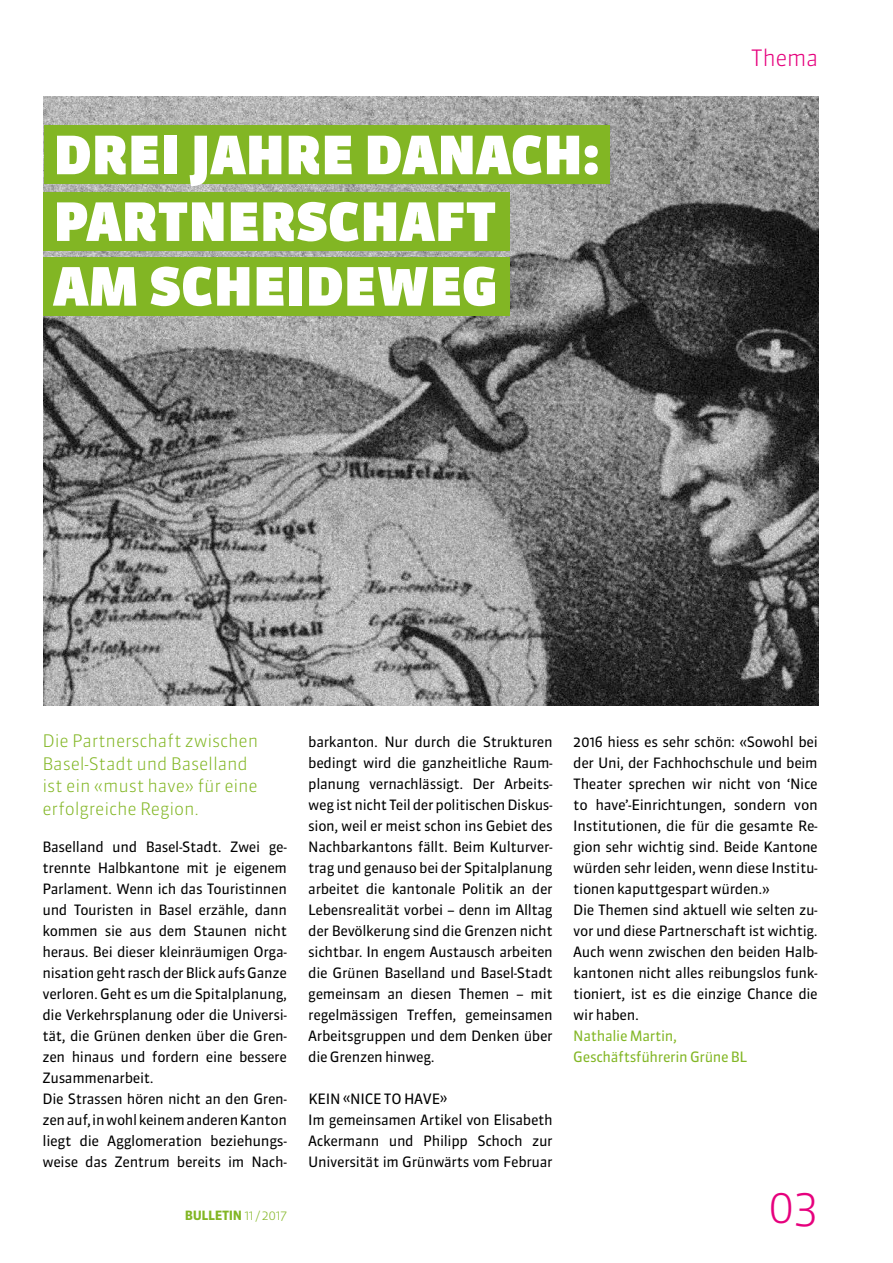
<style>
.page{position:relative;width:893px;height:1263px;background:#fff}
.page>*{position:absolute;margin:0;border:0;box-sizing:border-box;transform-origin:0 0}
.t1{font:900 52.65px "Sanuk OT";letter-spacing:.01em;color:#fff}
.t2{font:300 45px "Sanuk OT";color:#e6007d}
.t3{font:300 22.5px "Sanuk OT";letter-spacing:-.025em;color:#e6007d}
.t4{font:300 17.25px/22.5px "Sanuk OT";letter-spacing:-.01em;color:#82b624}
.t5{font:14.25px/21px "Sanuk OT";letter-spacing:-.025em;color:#000}
.t6{font:14.25px/21px "Sanuk OT";letter-spacing:-.025em;color:#82b624}
.t7{font:700 12.75px "Sanuk OT";letter-spacing:-.025em;color:#82b624}
.s1{font-weight:300}
</style>
<div class="page">
<img style="left:44px;top:96px;width:775px;height:609px">
<div style="left:44px;top:126px;width:565px;height:58px;background:#82b624"></div>
<div style="left:44px;top:257px;width:466px;height:58px;background:#82b624"></div>
<div style="left:44px;top:193px;width:466px;height:58px;background:#82b624"></div>
<h1 class="t1" style="left:54px;top:122px;width:547px">DREI JAHRE DANACH:</h1>
<h1 class="t1" style="left:54px;top:189px;width:444px">PARTNERSCHAFT</h1>
<h1 class="t1" style="left:54px;top:254px;width:446px">AM SCHEIDEWEG</h1>
<h3 class="t3" style="left:751px;top:44px;width:69px">Thema</h3>
<p class="t4" style="left:43px;top:730px;width:217px">Die Partnerschaft zwischen<br>Basel-Stadt und Baselland ist ein «must have» für eine erfolgreiche Region.</p>
<p class="t5" style="left:43px;top:836px;width:246px">Baselland und Basel-Stadt. Zwei ge&shy;trennte Halbkantone mit je eigenem Parlament. Wenn ich das Touristinnen und Touristen in Basel erzähle, dann kommen sie aus dem Staunen nicht heraus. Bei dieser kleinräumigen Orga&shy;nisation geht rasch der Blick aufs Ganze verloren. Geht es um die Spitalplanung, die Verkehrsplanung oder die Universi&shy;tät, die Grünen denken über die Gren&shy;zen hinaus und fordern eine bessere Zusammenarbeit.<br>Die Strassen hören nicht an den Gren&shy;zen auf, in wohl keinem anderen Kanton liegt die Agglomeration beziehungs&shy;weise das Zentrum bereits im Nach-</p>
<p class="t7" style="left:185px;top:1207px;width:104px">BULLETIN <span class="s1">11 / 2017</span></p>
<p class="t5" style="left:308px;top:731px;width:246px;text-align:justify">barkanton. Nur durch die Strukturen bedingt wird die ganzheitliche Raum&shy;planung vernachlässigt. Der Arbeits&shy;weg ist nicht Teil der politischen Diskus&shy;sion, weil er meist schon ins Gebiet des Nachbarkantons fällt. Beim Kulturver&shy;trag und genauso bei der Spitalplanung arbeitet die kantonale Politik an der Lebensrealität vorbei – denn im Alltag der Bevölkerung sind die Grenzen nicht sichtbar. In engem Austausch arbeiten die Grünen Baselland und Basel-Stadt gemeinsam an diesen Themen – mit regelmässigen Treffen, gemeinsamen Arbeitsgruppen und dem Denken über die Grenzen hinweg.</p>
<p class="t5" style="left:308px;top:1088px;width:246px">KEIN «NICE TO HAVE»<br>Im gemeinsamen Artikel von Elisabeth<br>Ackermann und Philipp Schoch zur<br>Universität im Grünwärts vom Februar</p>
<p class="t5" style="left:573px;top:731px;width:246px">2016 hiess es sehr schön: «Sowohl bei der Uni, der Fachhochschule und beim Theater sprechen wir nicht von ‘Nice to have’-Einrichtungen, sondern von Institutionen, die für die gesamte Re&shy;gion sehr wichtig sind. Beide Kantone würden sehr leiden, wenn diese Institu&shy;tionen kaputtgespart würden.»<br>Die Themen sind aktuell wie selten zu&shy;vor und diese Partnerschaft ist wichtig.<br>Auch wenn zwischen den beiden Halb&shy;kantonen nicht alles reibungslos funk&shy;tioniert, ist es die einzige Chance die wir haben.</p>
<p class="t6" style="left:573px;top:1025px;width:175px">Nathalie Martin,<br>Geschäftsführerin Grüne BL</p>
<h2 class="t2" style="left:768px;top:1179px;width:52px">03</h2>
</div>
